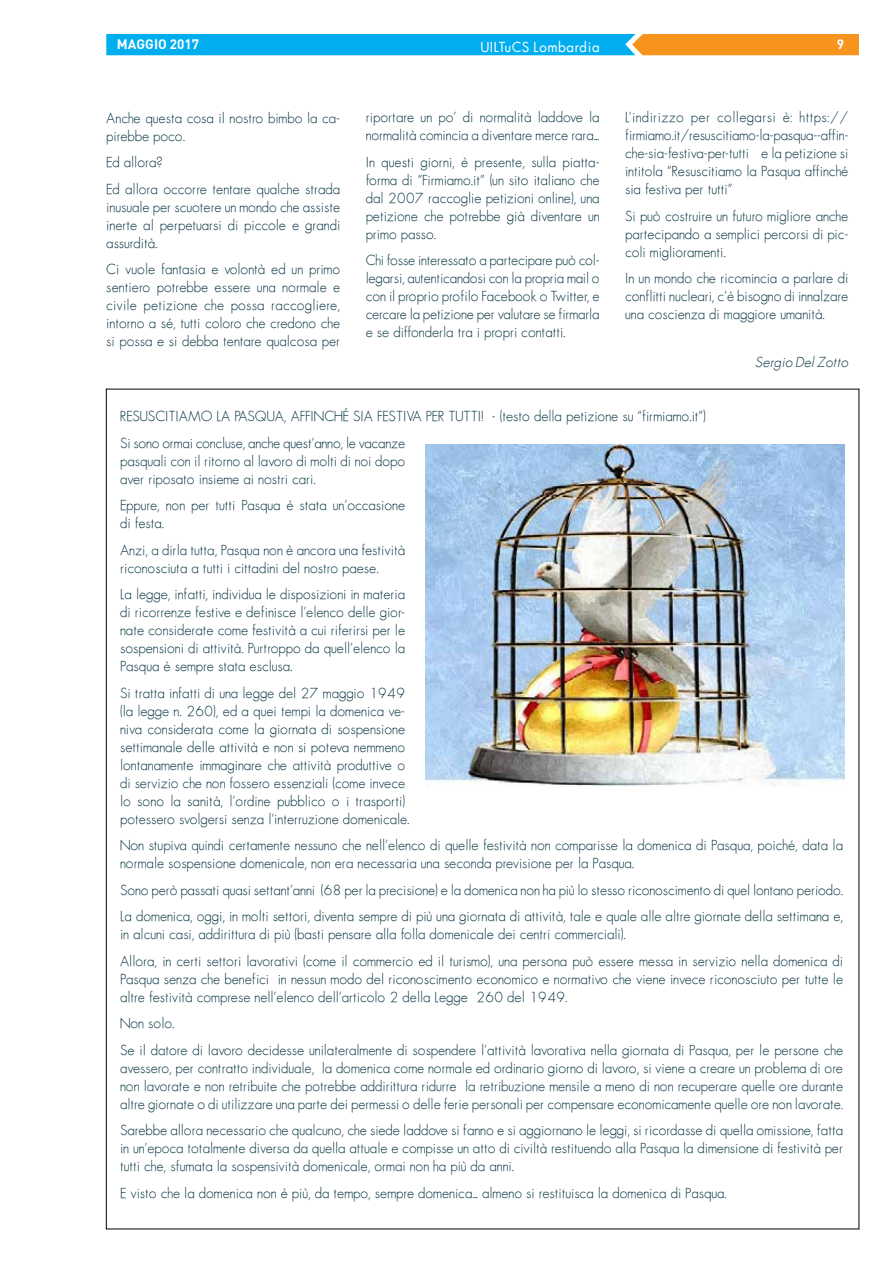
<style>
.page{position:relative;width:893px;height:1263px;background:#fff}
.page>*{position:absolute;margin:0;border:0;box-sizing:border-box;transform-origin:0 0}
.t1{font:13.5px/18px "Futura ICG Light";color:#063342}
.t2{font:13.5px "Futura ICG Book";letter-spacing:.05em;color:#fff}
.t3{font:italic 13.5px "Futura ICG Light";color:#063342}
.t4{font:13.5px "DIN Bold";color:#fff}
</style>
<div class="page">
<svg style="left:106px;top:34px;width:753px;height:21px;background:#4ba7b1"></svg>
<img style="left:425px;top:445px;width:419px;height:342px">
<p class="t4" style="left:117px;top:36px;width:84px">MAGGIO 2017</p>
<p class="t2" style="left:481px;top:38px;width:120px">UILTuCS Lombardia</p>
<p class="t4" style="left:837px;top:36px;width:9px">9</p>
<p class="t1" style="left:106px;top:108px;width:235px">Anche questa cosa il nostro bimbo la ca&shy;pirebbe poco.</p>
<p class="t1" style="left:106px;top:149px;width:235px;line-height:26.5px">Ed allora?<br>Ed allora occorre tentare qualche strada</p>
<p class="t1" style="left:106px;top:197px;width:235px;text-align:justify">inusuale per scuotere un mondo che assiste inerte al perpetuarsi di piccole e grandi assurdità.</p>
<p class="t1" style="left:106px;top:260px;width:235px;text-align:justify">Ci vuole fantasia e volontà ed un primo sentiero potrebbe essere una normale e civile petizione che possa raccogliere, intorno a sé, tutti coloro che credono che si possa e si debba tentare qualcosa per</p>
<p class="t1" style="left:366px;top:108px;width:235px">riportare un po’ di normalità laddove la normalità comincia a diventare merce rara…</p>
<p class="t1" style="left:366px;top:153px;width:235px;text-align:justify">In questi giorni, è presente, sulla piatta&shy;forma di “Firmiamo.it” (un sito italiano che dal 2007 raccoglie petizioni online), una petizione che potrebbe già diventare un primo passo.</p>
<p class="t1" style="left:366px;top:251px;width:235px;text-align:justify">Chi fosse interessato a partecipare può col&shy;legarsi, autenticandosi con la propria mail o con il proprio profilo Facebook o Twitter, e cercare la petizione per valutare se firmarla e se diffonderla tra i propri contatti.</p>
<p class="t1" style="left:625px;top:108px;width:225px;text-align:justify">L’indirizzo per collegarsi è: https:// firmiamo.it/resuscitiamo-la-pasqua--affin&shy;che-sia-festiva-per-tutti e la petizione si intitola “Resuscitiamo la Pasqua affinché sia festiva per tutti”</p>
<p class="t1" style="left:625px;top:207px;width:225px;text-align:justify">Si può costruire un futuro migliore anche partecipando a semplici percorsi di pic&shy;coli miglioramenti.</p>
<p class="t1" style="left:625px;top:269px;width:225px;text-align:justify">In un mondo che ricomincia a parlare di conflitti nucleari, c’è bisogno di innalzare una coscienza di maggiore umanità.</p>
<p class="t3" style="left:755px;top:353px;width:95px">Sergio Del Zotto</p>
<p class="t1" style="left:120px;top:403px;width:587px;line-height:26.5px">RESUSCITIAMO LA PASQUA, AFFINCHÉ SIA FESTIVA PER TUTTI! - (testo della petizione su “firmiamo.it”)<br>Si sono ormai concluse, anche quest’anno, le vacanze</p>
<p class="t1" style="left:120px;top:452px;width:287px">pasquali con il ritorno al lavoro di molti di noi dopo aver riposato insieme ai nostri cari.</p>
<p class="t1" style="left:120px;top:496px;width:287px">Eppure, non per tutti Pasqua è stata un’occasione di festa.</p>
<p class="t1" style="left:120px;top:541px;width:286px">Anzi, a dirla tutta, Pasqua non è ancora una festività riconosciuta a tutti i cittadini del nostro paese.</p>
<p class="t1" style="left:120px;top:585px;width:286px;text-align:justify">La legge, infatti, individua le disposizioni in materia di ricorrenze festive e definisce l’elenco delle gior&shy;nate considerate come festività a cui riferirsi per le sospensioni di attività. Purtroppo da quell’elenco la Pasqua è sempre stata esclusa.</p>
<p class="t1" style="left:120px;top:684px;width:291px">Si tratta infatti di una legge del 27 maggio 1949 (la legge n. 260), ed a quei tempi la domenica ve&shy;niva considerata come la giornata di sospensione settimanale delle attività e non si poteva nemmeno lontanamente immaginare che attività produttive o di servizio che non fossero essenziali (come invece lo sono la sanità, l’ordine pubblico o i trasporti) potessero svolgersi senza l’interruzione domenicale.</p>
<p class="t1" style="left:120px;top:836px;width:724px">Non stupiva quindi certamente nessuno che nell’elenco di quelle festività non comparisse la domenica di Pasqua, poiché, data la normale sospensione domenicale, non era necessaria una seconda previsione per la Pasqua.</p>
<p class="t1" style="left:120px;top:876px;width:724px;line-height:26.5px">Sono però passati quasi settant’anni (68 per la precisione) e la domenica non ha più lo stesso riconoscimento di quel lontano periodo.<br>La domenica, oggi, in molti settori, diventa sempre di più una giornata di attività, tale e quale alle altre giornate della settimana e,</p>
<p class="t1" style="left:120px;top:921px;width:724px;line-height:26.5px">in alcuni casi, addirittura di più (basti pensare alla folla domenicale dei centri commerciali).<br>Allora, in certi settori lavorativi (come il commercio ed il turismo), una persona può essere messa in servizio nella domenica di</p>
<p class="t1" style="left:120px;top:970px;width:724px">Pasqua senza che benefici in nessun modo del riconoscimento economico e normativo che viene invece riconosciuto per tutte le altre festività comprese nell’elenco dell’articolo 2 della Legge 260 del 1949.</p>
<p class="t1" style="left:120px;top:1010px;width:724px;line-height:26.5px">Non solo.<br>Se il datore di lavoro decidesse unilateralmente di sospendere l’attività lavorativa nella giornata di Pasqua, per le persone che</p>
<p class="t1" style="left:120px;top:1059px;width:725px;text-align:justify">avessero, per contratto individuale, la domenica come normale ed ordinario giorno di lavoro, si viene a creare un problema di ore non lavorate e non retribuite che potrebbe addirittura ridurre la retribuzione mensile a meno di non recuperare quelle ore durante altre giornate o di utilizzare una parte dei permessi o delle ferie personali per compensare economicamente quelle ore non lavorate.</p>
<p class="t1" style="left:120px;top:1121px;width:724px;text-align:justify">Sarebbe allora necessario che qualcuno, che siede laddove si fanno e si aggiornano le leggi, si ricordasse di quella omissione, fatta in un’epoca totalmente diversa da quella attuale e compisse un atto di civiltà restituendo alla Pasqua la dimensione di festività per tutti che, sfumata la sospensività domenicale, ormai non ha più da anni.</p>
<p class="t1" style="left:120px;top:1184px;width:608px">E visto che la domenica non è più, da tempo, sempre domenica… almeno si restituisca la domenica di Pasqua.</p>
</div>
